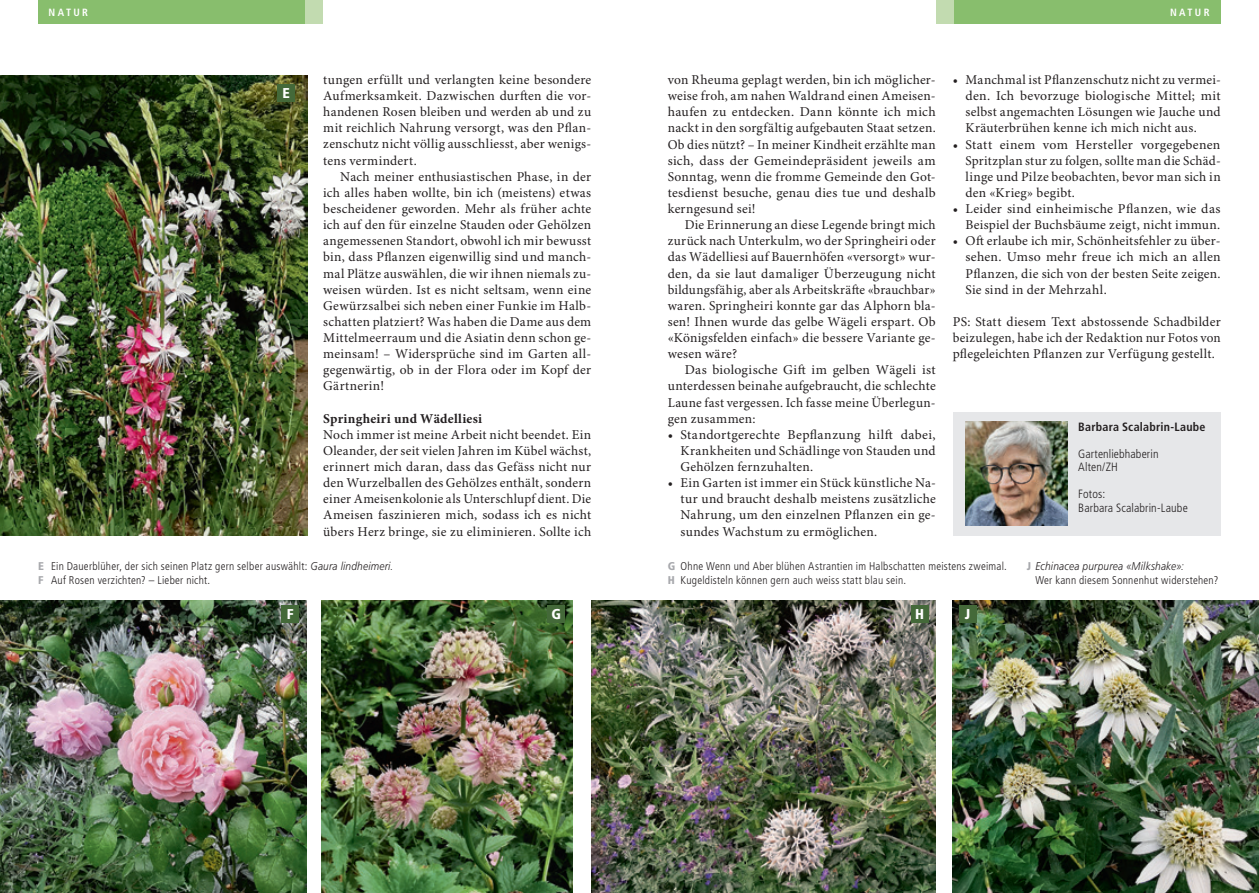
<style>
.page{position:relative;width:1259px;height:893px;background:#fff}
.page>*{position:absolute;margin:0;border:0;box-sizing:border-box;transform-origin:0 0}
.t1{font:900 condensed 14.25px "Frutiger LT";color:#fff}
.t2{font:13.5px/16.2px "Minion Pro";letter-spacing:.02em;color:#231f20;text-align:justify}
.t3{font:300 condensed 12px/13.5px "Frutiger LT Std";letter-spacing:.01em;color:#231f20}
.t4{font:700 condensed 12px "Frutiger LT Std";letter-spacing:.015em;color:#231f20}
.t5{font:300 condensed 11.25px/14.2px "Frutiger LT Std";letter-spacing:.02em;color:#231f20}
.t6{font:700 condensed 10.5px "Frutiger LT";letter-spacing:.225em;color:#fff}
.s1{font-weight:700}
.s2{font-weight:900;color:#a8a9ad}
.s3{font-style:italic;font-stretch:normal}
</style>
<div class="page">
<div style="left:953px;top:0;width:267px;height:23px;background:#88be6d"></div>
<div style="left:936px;top:0;width:17px;height:23px;background:#c2dbb0"></div>
<div style="left:952px;top:412px;width:268px;height:123px;background:#e6e7e9"></div>
<img style="left:965px;top:422px;width:102px;height:104px">
<img style="left:591px;top:600px;width:344px;height:293px">
<img style="left:952px;top:600px;width:307px;height:293px">
<div style="left:959px;top:605px;width:17px;height:17px;background:#446939"></div>
<div style="left:911px;top:605px;width:17px;height:17px;background:#446939"></div>
<div style="left:38px;top:0;width:267px;height:23px;background:#88be6d"></div>
<div style="left:305px;top:0;width:17px;height:23px;background:#c2dbb0"></div>
<img style="left:322px;top:600px;width:250px;height:293px">
<img style="left:0;top:600px;width:306px;height:293px">
<img style="left:0;top:75px;width:307px;height:460px">
<div style="left:277px;top:84px;width:17px;height:17px;background:#446939"></div>
<div style="left:282px;top:605px;width:17px;height:17px;background:#446939"></div>
<div style="left:547px;top:605px;width:17px;height:17px;background:#446939"></div>
<p class="t6" style="left:48px;top:6px;width:41px">NATUR</p>
<p class="t1" style="left:282px;top:84px;width:9px">E</p>
<p class="t2" style="left:323px;top:72px;width:269px">tungen erfüllt und verlangten keine besondere</p>
<p class="t2" style="left:323px;top:88px;width:269px">Aufmerksamkeit. Dazwischen durften die vor-</p>
<p class="t2" style="left:323px;top:104px;width:269px">handenen Rosen bleiben und werden ab und zu</p>
<p class="t2" style="left:323px;top:120px;width:269px">mit reichlich Nahrung versorgt, was den Pflan-</p>
<p class="t2" style="left:323px;top:137px;width:269px">zenschutz nicht völlig ausschliesst, aber wenigs-</p>
<p class="t2" style="left:323px;top:153px;width:95px">tens vermindert.</p>
<p class="t2" style="left:340px;top:169px;width:252px">Nach meiner enthusiastischen Phase, in der</p>
<p class="t2" style="left:323px;top:185px;width:269px">ich alles haben wollte, bin ich (meistens) etwas</p>
<p class="t2" style="left:323px;top:201px;width:269px">bescheidener geworden. Mehr als früher achte</p>
<p class="t2" style="left:323px;top:217px;width:269px">ich auf den für einzelne Stauden oder Gehölzen</p>
<p class="t2" style="left:323px;top:233px;width:269px">angemessenen Standort, obwohl ich mir bewusst</p>
<p class="t2" style="left:323px;top:250px;width:269px">bin, dass Pflanzen eigenwillig sind und manch-</p>
<p class="t2" style="left:323px;top:266px;width:269px">mal Plätze auswählen, die wir ihnen niemals zu-</p>
<p class="t2" style="left:323px;top:282px;width:269px">weisen würden. Ist es nicht seltsam, wenn eine</p>
<p class="t2" style="left:323px;top:298px;width:269px">Gewürzsalbei sich neben einer Funkie im Halb-</p>
<p class="t2" style="left:323px;top:314px;width:269px">schatten platziert? Was haben die Dame aus dem</p>
<p class="t2" style="left:323px;top:330px;width:269px">Mittelmeerraum und die Asiatin denn schon ge-</p>
<p class="t2" style="left:323px;top:346px;width:269px">meinsam! – Widersprüche sind im Garten all-</p>
<p class="t2" style="left:323px;top:362px;width:269px">gegenwärtig, ob in der Flora oder im Kopf der</p>
<p class="t2" style="left:323px;top:378px;width:62px">Gärtnerin!</p>
<p class="t2" style="left:323px;top:411px;width:269px;text-align:left"><span class="s1">Springheiri und Wädelliesi<br></span>Noch immer ist meine Arbeit nicht beendet. Ein Oleander, der seit vielen Jahren im Kübel wächst, erinnert mich daran, dass das Gefäss nicht nur den Wurzelballen des Gehölzes enthält, sondern einer Ameisenkolonie als Unterschlupf dient. Die Ameisen faszinieren mich, sodass ich es nicht übers Herz bringe, sie zu eliminieren. Sollte ich</p>
<p class="t5" style="left:38px;top:559px;width:357px"><span class="s2">E</span> Ein Dauerblüher, der sich seinen Platz gern selber auswählt: <span class="s3">Gaura lindheimeri.<br></span><span class="s2">F</span> Auf Rosen verzichten? – Lieber nicht.</p>
<p class="t1" style="left:287px;top:605px;width:8px">F</p>
<p class="t1" style="left:551px;top:605px;width:11px">G</p>
<p class="t6" style="left:1170px;top:6px;width:41px">NATUR</p>
<p class="t2" style="left:668px;top:72px;width:269px">von Rheuma geplagt werden, bin ich möglicher-</p>
<p class="t2" style="left:668px;top:88px;width:269px">weise froh, am nahen Waldrand einen Ameisen-</p>
<p class="t2" style="left:668px;top:104px;width:269px">haufen zu entdecken. Dann könnte ich mich</p>
<p class="t2" style="left:668px;top:121px;width:269px">nackt in den sorgfältig aufgebauten Staat setzen.</p>
<p class="t2" style="left:668px;top:137px;width:269px">Ob dies nützt? – In meiner Kindheit erzählte man</p>
<p class="t2" style="left:668px;top:153px;width:269px">sich, dass der Gemeindepräsident jeweils am</p>
<p class="t2" style="left:668px;top:169px;width:269px">Sonntag, wenn die fromme Gemeinde den Got-</p>
<p class="t2" style="left:668px;top:185px;width:269px">tesdienst besuche, genau dies tue und deshalb</p>
<p class="t2" style="left:668px;top:201px;width:89px">kerngesund sei!</p>
<p class="t2" style="left:685px;top:217px;width:252px">Die Erinnerung an diese Legende bringt mich</p>
<p class="t2" style="left:668px;top:233px;width:269px">zurück nach Unterkulm, wo der Springheiri oder</p>
<p class="t2" style="left:668px;top:250px;width:269px">das Wädelliesi auf Bauernhöfen «versorgt» wur-</p>
<p class="t2" style="left:668px;top:266px;width:269px">den, da sie laut damaliger Überzeugung nicht</p>
<p class="t2" style="left:668px;top:282px;width:269px">bildungsfähig, aber als Arbeitskräfte «brauchbar»</p>
<p class="t2" style="left:668px;top:298px;width:269px">waren. Springheiri konnte gar das Alphorn bla-</p>
<p class="t2" style="left:668px;top:314px;width:269px">sen! Ihnen wurde das gelbe Wägeli erspart. Ob</p>
<p class="t2" style="left:668px;top:330px;width:269px">«Königsfelden einfach» die bessere Variante ge-</p>
<p class="t2" style="left:668px;top:346px;width:71px">wesen wäre?</p>
<p class="t2" style="left:685px;top:362px;width:252px">Das biologische Gift im gelben Wägeli ist</p>
<p class="t2" style="left:668px;top:379px;width:269px">unterdessen beinahe aufgebraucht, die schlechte</p>
<p class="t2" style="left:668px;top:395px;width:269px">Laune fast vergessen. Ich fasse meine Überlegun-</p>
<p class="t2" style="left:668px;top:411px;width:89px">gen zusammen:</p>
<p class="t2" style="left:680px;top:427px;width:257px;text-indent:-13px">• Standortgerechte Bepflanzung hilft dabei, Krankheiten und Schädlinge von Stauden und Gehölzen fernzuhalten.</p>
<p class="t2" style="left:680px;top:475px;width:257px;text-indent:-13px">• Ein Garten ist immer ein Stück künstliche Na&shy;tur und braucht deshalb meistens zusätzliche Nahrung, um den einzelnen Pflanzen ein ge&shy;sundes Wachstum zu ermöglichen.</p>
<p class="t2" style="left:965px;top:72px;width:257px;text-indent:-13px">• Manchmal ist Pflanzenschutz nicht zu vermei&shy;den. Ich bevorzuge biologische Mittel; mit selbst angemachten Lösungen wie Jauche und Kräuterbrühen kenne ich mich nicht aus.</p>
<p class="t2" style="left:965px;top:137px;width:257px;text-indent:-13px">• Statt einem vom Hersteller vorgegebenen Spritzplan stur zu folgen, sollte man die Schäd&shy;linge und Pilze beobachten, bevor man sich in den «Krieg» begibt.</p>
<p class="t2" style="left:952px;top:201px;width:269px;text-align:right">• Leider sind einheimische Pflanzen, wie das<br>Beispiel der Buchsbäume zeigt, nicht immun.</p>
<p class="t2" style="left:965px;top:233px;width:257px;text-indent:-13px">• Oft erlaube ich mir, Schönheitsfehler zu über&shy;sehen. Umso mehr freue ich mich an allen Pflanzen, die sich von der besten Seite zeigen.<br>Sie sind in der Mehrzahl.</p>
<p class="t2" style="left:952px;top:314px;width:269px">PS: Statt diesem Text abstossende Schadbilder beizulegen, habe ich der Redaktion nur Fotos von pflegeleichten Pflanzen zur Verfügung gestellt.</p>
<p class="t4" style="left:1078px;top:419px;width:129px">Barbara Scalabrin-Laube</p>
<p class="t3" style="left:1078px;top:447px;width:82px">Gartenliebhaberin<br>Alten/ZH</p>
<p class="t3" style="left:1078px;top:487px;width:111px">Fotos:<br>Barbara Scalabrin-Laube</p>
<p class="t5" style="left:668px;top:559px;width:341px"><span class="s2">G</span> Ohne Wenn und Aber blühen Astrantien im Halbschatten meistens zweimal.<br><span class="s2">H</span> Kugeldisteln können gern auch weiss statt blau sein.</p>
<p class="t1" style="left:915px;top:605px;width:10px">H</p>
<p class="t1" style="left:965px;top:605px;width:7px">J</p>
<p class="t5" style="left:1035px;top:559px;width:185px;text-indent:-9px"><span class="s2">J</span> <span class="s3">Echinacea purpurea «Milkshake»:<br></span>Wer kann diesem Sonnenhut widerstehen?</p>
</div>
